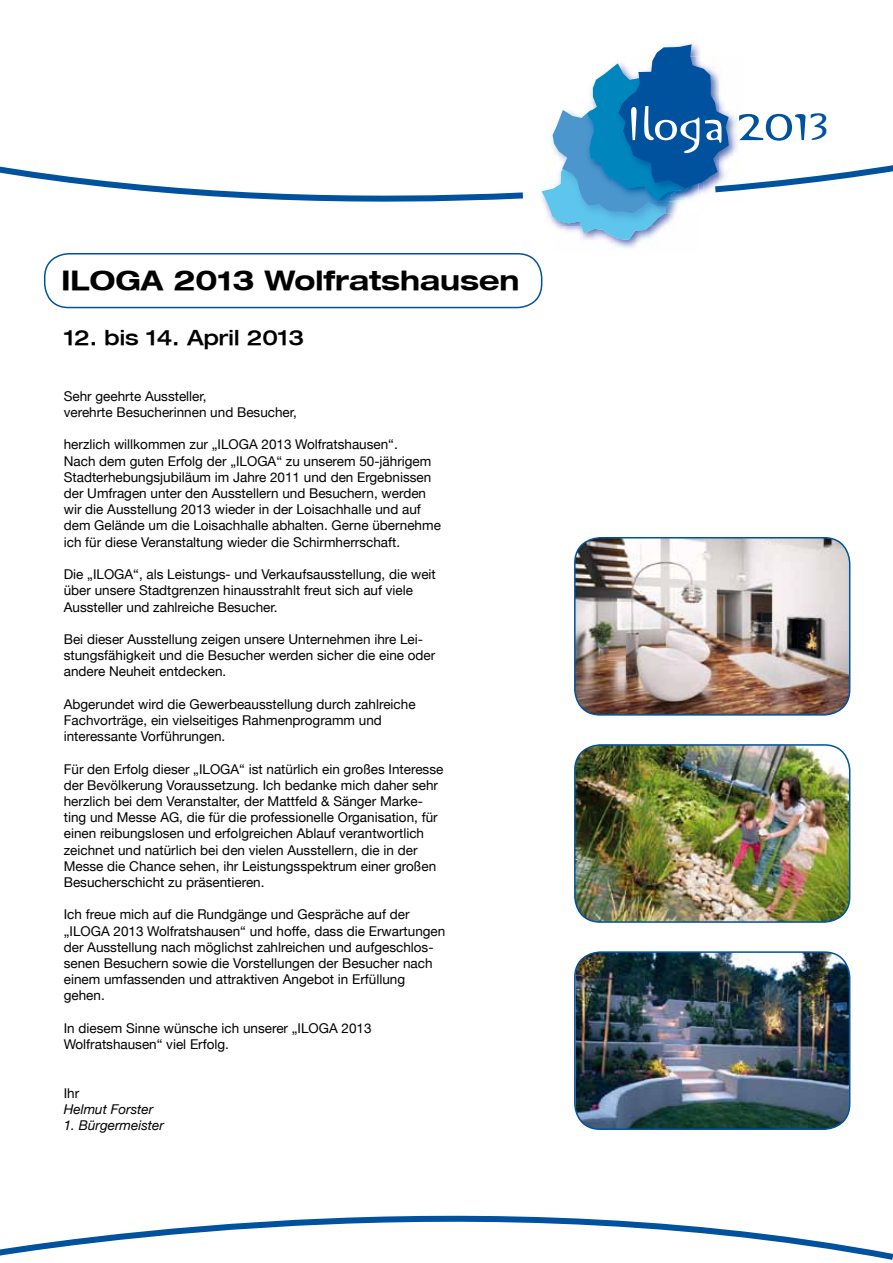
<style>
.page{position:relative;width:893px;height:1263px;background:#fff}
.page>*{position:absolute;margin:0;border:0;box-sizing:border-box;transform-origin:0 0}
.t1{font:37.2px "Orange Let Plain";color:#00519e}
.t2{font:700 expanded 27px "Helvetica Neue LT";color:#000}
.t3{font:500 expanded 21px "Helvetica Neue LT";color:#000}
.t4{font:13.5px/16.2px "Helvetica Neue LT";color:#000}
.t5{font:italic 13.5px "Helvetica Neue LT";color:#000}
</style>
<div class="page">
<img style="left:608px;top:240px;width:33px;height:8px">
<svg style="left:0;top:1215px;width:893px;height:45px"></svg>
<svg style="left:541px;top:44px;width:352px;height:196px"></svg>
<svg style="left:0;top:166px;width:523px;height:36px"></svg>
<div style="left:44px;top:253px;width:498px;height:55px;border:2px solid #00519e;border-radius:24px"></div>
<img style="left:575px;top:538px;width:275px;height:177px">
<div style="left:574px;top:537px;width:276px;height:179px;border:2px solid #00519e;border-radius:26px"></div>
<img style="left:575px;top:952px;width:274px;height:177px">
<div style="left:574px;top:951px;width:276px;height:179px;border:2px solid #00519e;border-radius:26px"></div>
<img style="left:575px;top:745px;width:275px;height:177px">
<div style="left:574px;top:744px;width:276px;height:179px;border:2px solid #00519e;border-radius:26px"></div>
<h2 class="t2" style="left:62px;top:264px;width:460px">ILOGA 2013 Wolfratshausen</h2>
<h3 class="t3" style="left:64px;top:324px;width:242px">12. bis 14. April 2013</h3>
<p class="t4" style="left:64px;top:388px;width:235px">Sehr geehrte Aussteller,<br>verehrte Besucherinnen und Besucher,</p>
<p class="t4" style="left:64px;top:436px;width:379px">herzlich willkommen zur „ILOGA 2013 Wolfratshausen“.<br>Nach dem guten Erfolg der „ILOGA“ zu unserem 50-jährigem Stadterhebungsjubiläum im Jahre 2011 und den Ergebnissen der Umfragen unter den Ausstellern und Besuchern, werden wir die Ausstellung 2013 wieder in der Loisachhalle und auf dem Gelände um die Loisachhalle abhalten. Gerne übernehme ich für diese Veranstaltung wieder die Schirmherrschaft.</p>
<p class="t4" style="left:64px;top:566px;width:374px">Die „ILOGA“, als Leistungs- und Verkaufsausstellung, die weit über unsere Stadtgrenzen hinausstrahlt freut sich auf viele<br>Aussteller und zahlreiche Besucher.</p>
<p class="t4" style="left:64px;top:631px;width:373px">Bei dieser Ausstellung zeigen unsere Unternehmen ihre Lei&shy;stungsfähigkeit und die Besucher werden sicher die eine oder andere Neuheit entdecken.</p>
<p class="t4" style="left:64px;top:696px;width:353px">Abgerundet wird die Gewerbeausstellung durch zahlreiche<br>Fachvorträge, ein vielseitiges Rahmenprogramm und interessante Vorführungen.</p>
<p class="t4" style="left:64px;top:760px;width:381px">Für den Erfolg dieser „ILOGA“ ist natürlich ein großes Interesse der Bevölkerung Voraussetzung. Ich bedanke mich daher sehr herzlich bei dem Veranstalter, der Mattfeld &amp; Sänger Marke&shy;ting und Messe AG, die für die professionelle Organisation, für einen reibungslosen und erfolgreichen Ablauf verantwortlich zeichnet und natürlich bei den vielen Ausstellern, die in der Messe die Chance sehen, ihr Leistungsspektrum einer großen Besucherschicht zu präsentieren.</p>
<p class="t4" style="left:64px;top:906px;width:383px">Ich freue mich auf die Rundgänge und Gespräche auf der „ILOGA 2013 Wolfratshausen“ und hoffe, dass die Erwartungen der Ausstellung nach möglichst zahlreichen und aufgeschlos&shy;senen Besuchern sowie die Vorstellungen der Besucher nach einem umfassenden und attraktiven Angebot in Erfüllung gehen.</p>
<p class="t4" style="left:64px;top:1020px;width:309px">In diesem Sinne wünsche ich unserer „ILOGA 2013<br>Wolfratshausen“ viel Erfolg.</p>
<p class="t4" style="left:64px;top:1084px;width:17px">Ihr</p>
<p class="t5" style="left:64px;top:1101px;width:91px">Helmut Forster</p>
<p class="t5" style="left:64px;top:1117px;width:102px">1. Bürgermeister</p>
<h1 class="t1" style="left:810px;top:100px;width:21px">3</h1>
</div>
